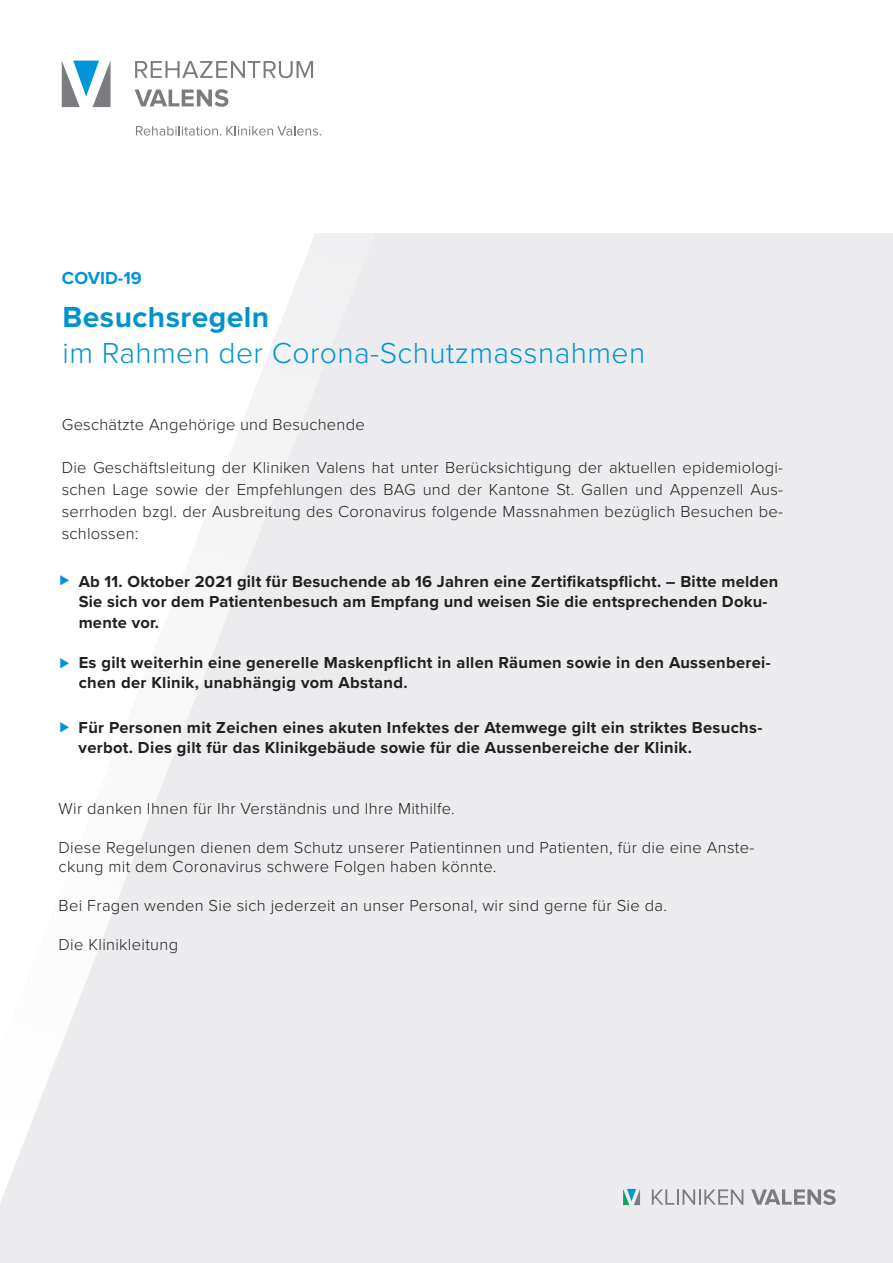
<style>
.page{position:relative;width:893px;height:1263px;background:#fff}
.page>*{position:absolute;margin:0;border:0;box-sizing:border-box;transform-origin:0 0}
._01_Titel_64pt{font:300 30px "Proxima Nova";letter-spacing:.015em;color:#0093d0}
._01_Titel_64pt-2{font:700 30px "Proxima Nova";letter-spacing:.015em;color:#0093d0}
._01_03_Titel_Bold_24{font:700 18px "Proxima Nova";color:#0095d9}
.t1{font:300 16.5px/21.8px "Proxima Nova";letter-spacing:.02em;color:#231f20;text-align:justify}
.t2{font:700 16.5px/19.8px "Proxima Nova";letter-spacing:.02em;color:#231f20}
.s1{color:#0095d9}
</style>
<div class="page">
<div style="left:0;top:233px;width:893px;height:1030px;background:#ececee"></div>
<svg style="left:0;top:1048px;width:60px;height:154px;fill:#fdfdfd"></svg>
<svg style="left:0;top:60px;width:322px;height:988px;fill:#fff"></svg>
<svg style="left:135px;top:61px;width:178px;height:17px"></svg>
<svg style="left:135px;top:89px;width:93px;height:18px"></svg>
<svg style="left:136px;top:126px;width:185px;height:10px"></svg>
<svg style="left:62px;top:61px;width:49px;height:46px"></svg>
<svg style="left:652px;top:1189px;width:91px;height:16px"></svg>
<svg style="left:751px;top:1189px;width:85px;height:16px"></svg>
<svg style="left:623px;top:1189px;width:17px;height:16px"></svg>
<p class="_01_03_Titel_Bold_24" style="left:62px;top:264px;width:81px">COVID-19</p>
<p class="_01_Titel_64pt-2" style="left:63px;top:295px;width:208px">Besuchsregeln</p>
<p class="_01_Titel_64pt" style="left:63px;top:331px;width:584px">im Rahmen der Corona-Schutzmassnahmen</p>
<p class="t1" style="left:62px;top:413px;width:304px">Geschätzte Angehörige und Besuchende</p>
<p class="t1" style="left:62px;top:456px;width:723px">Die Geschäftsleitung der Kliniken Valens hat unter Berücksichtigung der aktuellen epidemiologi&shy;schen Lage sowie der Empfehlungen des BAG und der Kantone St. Gallen und Appenzell Aus&shy;serrhoden bzgl. der Ausbreitung des Coronavirus folgende Massnahmen bezüglich Besuchen be&shy;schlossen:</p>
<p class="t2" style="left:60px;top:571px;width:720px;text-align:center"><span class="s1">⊲</span> Ab 11. Oktober 2021 gilt für Besuchende ab 16 Jahren eine Zertifikatspflicht. – Bitte melden<br>Sie sich vor dem Patientenbesuch am Empfang und weisen Sie die entsprechenden Doku-</p>
<p class="t2" style="left:79px;top:613px;width:82px">mente vor.</p>
<p class="t2" style="left:79px;top:653px;width:693px;text-indent:-19px"><span class="s1">⊲</span> Es gilt weiterhin eine generelle Maskenpflicht in allen Räumen sowie in den Aussenberei&shy;chen der Klinik, unabhängig vom Abstand.</p>
<p class="t2" style="left:79px;top:717px;width:685px;text-indent:-19px"><span class="s1">⊲</span> Für Personen mit Zeichen eines akuten Infektes der Atemwege gilt ein striktes Besuchs&shy;verbot. Dies gilt für das Klinikgebäude sowie für die Aussenbereiche der Klinik.</p>
<p class="t1" style="left:59px;top:796px;width:398px">Wir danken Ihnen für Ihr Verständnis und Ihre Mithilfe.</p>
<p class="t1" style="left:59px;top:836px;width:697px;line-height:19.5px">Diese Regelungen dienen dem Schutz unserer Patientinnen und Patienten, für die eine Anste&shy;ckung mit dem Coronavirus schwere Folgen haben könnte.</p>
<p class="t1" style="left:59px;top:894px;width:610px">Bei Fragen wenden Sie sich jederzeit an unser Personal, wir sind gerne für Sie da.</p>
<p class="t1" style="left:59px;top:933px;width:121px">Die Klinikleitung</p>
</div>
